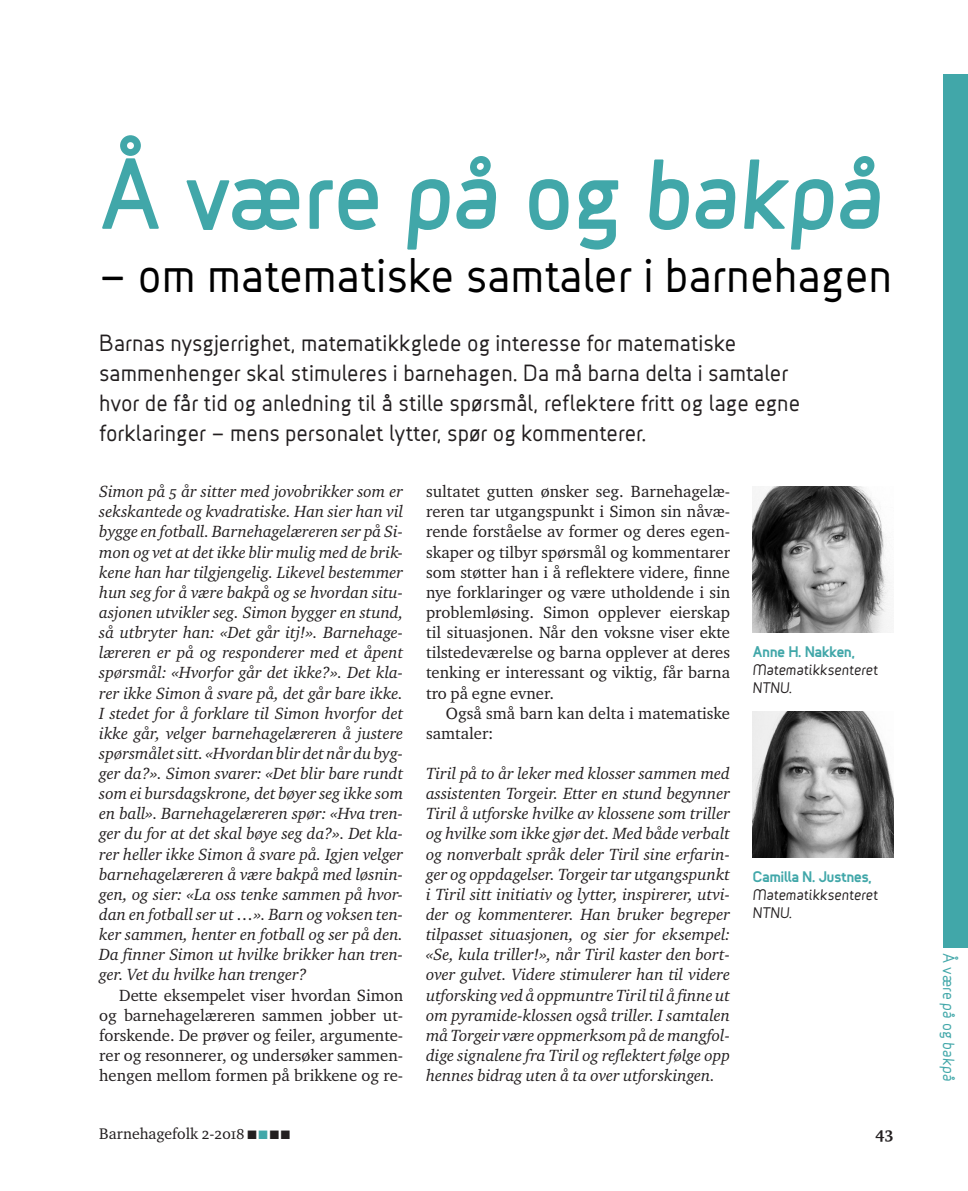
<style>
.page{position:relative;width:968px;height:1191px;background:#fff}
.page>*{position:absolute;margin:0;border:0;box-sizing:border-box;transform-origin:0 0}
.Tittel{font:600 96.25px "Jacobs Sans";color:#41a7a9}
.Tittel-2{font:47.25px "Jacobs Sans";color:#000}
.Ingress{font:22.75px/29.8px "Jacobs Sans";color:#231f20}
.t1{font:17.5px "Charter ITC Bold OS";color:#231f20}
.Brødtekst_u_inntrykk{font:16.62px/20.1px "Charter ITC Regu Ital OS";color:#231f20;text-align:justify}
.Brødtekst{font:16.62px/20.1px "Charter ITC Regu OS";color:#231f20;text-align:justify}
.t2{font:15.75px "Charter ITC Regu OS";color:#231f20}
.t3{font:15.75px "Jacobs Sans";color:#41a7a9}
.Byline__noter{font:italic 14.88px/17.8px "Jacobs Sans";color:#231f20}
.tittel_byline{font:700 14.88px "Jacobs Sans";color:#41a7a9}
.s1{font-style:italic}
.s2{color:#41a7a9}
</style>
<div class="page">
<div style="left:942px;top:74px;width:25px;height:873px;background:#41a7a9"></div>
<img style="left:752px;top:486px;width:138px;height:146px">
<img style="left:752px;top:711px;width:141px;height:146px">
<p class="Tittel" style="left:99px;top:135px;width:787px">Å være <span class="s1">på</span> og <span class="s1">bakpå</span></p>
<p class="Tittel-2" style="left:99px;top:245px;width:794px">– om matematiske samtaler i barnehagen</p>
<p class="Ingress" style="left:99px;top:328px;width:702px">Barnas nysgjerrighet, matematikkglede og interesse for matematiske sammenhenger skal stimuleres i barnehagen. Da må barna delta i samtaler hvor de får tid og anledning til å stille spørsmål, reflektere fritt og lage egne forklaringer – mens personalet lytter, spør og kommenterer.</p>
<p class="Brødtekst_u_inntrykk" style="left:99px;top:481px;width:305px">Simon på 5 år sitter med jovobrikker som er sekskantede og kvadratiske. Han sier han vil bygge en fotball. Barnehagelæreren ser på Si&shy;mon og vet at det ikke blir mulig med de brik&shy;kene han har tilgjengelig. Likevel bestemmer hun seg for å være bakpå og se hvordan situ&shy;asjonen utvikler seg. Simon bygger en stund, så utbryter han: «Det går itj!». Barnehage&shy;læreren er på og responderer med et åpent spørsmål: «Hvorfor går det ikke?». Det kla&shy;rer ikke Simon å svare på, det går bare ikke.<br>I stedet for å forklare til Simon hvorfor det ikke går, velger barnehagelæreren å justere spørsmålet sitt. «Hvordan blir det når du byg&shy;ger da?». Simon svarer: «Det blir bare rundt som ei bursdagskrone, det bøyer seg ikke som en ball». Barnehagelæreren spør: «Hva tren&shy;ger du for at det skal bøye seg da?». Det kla&shy;rer heller ikke Simon å svare på. Igjen velger barnehagelæreren å være bakpå med løsnin&shy;gen, og sier: «La oss tenke sammen på hvor&shy;dan en fotball ser ut …». Barn og voksen ten&shy;ker sammen, henter en fotball og ser på den.<br>Da finner Simon ut hvilke brikker han tren&shy;ger. Vet du hvilke han trenger?</p>
<p class="Brødtekst" style="left:99px;top:984px;width:305px;text-indent:20px">Dette eksempelet viser hvordan Simon og barnehagelæreren sammen jobber ut&shy;forskende. De prøver og feiler, argumente&shy;rer og resonnerer, og undersøker sammen&shy;hengen mellom formen på brikkene og re-</p>
<p class="Brødtekst" style="left:426px;top:481px;width:305px">sultatet gutten ønsker seg. Barnehagelæ&shy;reren tar utgangspunkt i Simon sin nåvæ&shy;rende forståelse av former og deres egen&shy;skaper og tilbyr spørsmål og kommentarer som støtter han i å reflektere videre, finne nye forklaringer og være utholdende i sin problemløsing. Simon opplever eierskap til situasjonen. Når den voksne viser ekte tilstedeværelse og barna opplever at deres tenking er interessant og viktig, får barna tro på egne evner.</p>
<p class="Brødtekst" style="left:426px;top:702px;width:305px;text-indent:20px">Også små barn kan delta i matematiske samtaler:</p>
<p class="Brødtekst_u_inntrykk" style="left:426px;top:763px;width:305px">Tiril på to år leker med klosser sammen med assistenten Torgeir. Etter en stund begynner Tiril å utforske hvilke av klossene som triller og hvilke som ikke gjør det. Med både verbalt og nonverbalt språk deler Tiril sine erfarin&shy;ger og oppdagelser. Torgeir tar utgangspunkt i Tiril sitt initiativ og lytter, inspirerer, utvi&shy;der og kommenterer. Han bruker begreper tilpasset situasjonen, og sier for eksempel: «Se, kula triller!», når Tiril kaster den bort&shy;over gulvet. Videre stimulerer han til videre utforsking ved å oppmuntre Tiril til å finne ut om pyramide-klossen også triller. I samtalen må Torgeir være oppmerksom på de mangfol&shy;dige signalene fra Tiril og reflektert følge opp hennes bidrag uten å ta over utforskingen.</p>
<p class="tittel_byline" style="left:752px;top:642px;width:103px">Anne H. Nakken,</p>
<p class="Byline__noter" style="left:752px;top:660px;width:127px">Matematikksenteret<br>NTNU.</p>
<p class="tittel_byline" style="left:752px;top:867px;width:120px">Camilla N. Justnes,</p>
<p class="Byline__noter" style="left:752px;top:885px;width:127px">Matematikksenteret<br>NTNU.</p>
<p class="t2" style="left:99px;top:1124px;width:192px">Barnehagefolk 2-2018 ■ <span class="s2">■</span> ■ ■</p>
<p class="t1" style="left:875px;top:1122px;width:20px">43</p>
<p class="t3" style="left:958px;top:953px;width:130px;rotate:90deg">Å være <span class="s1">på</span> og <span class="s1">bakpå</span></p>
</div>
